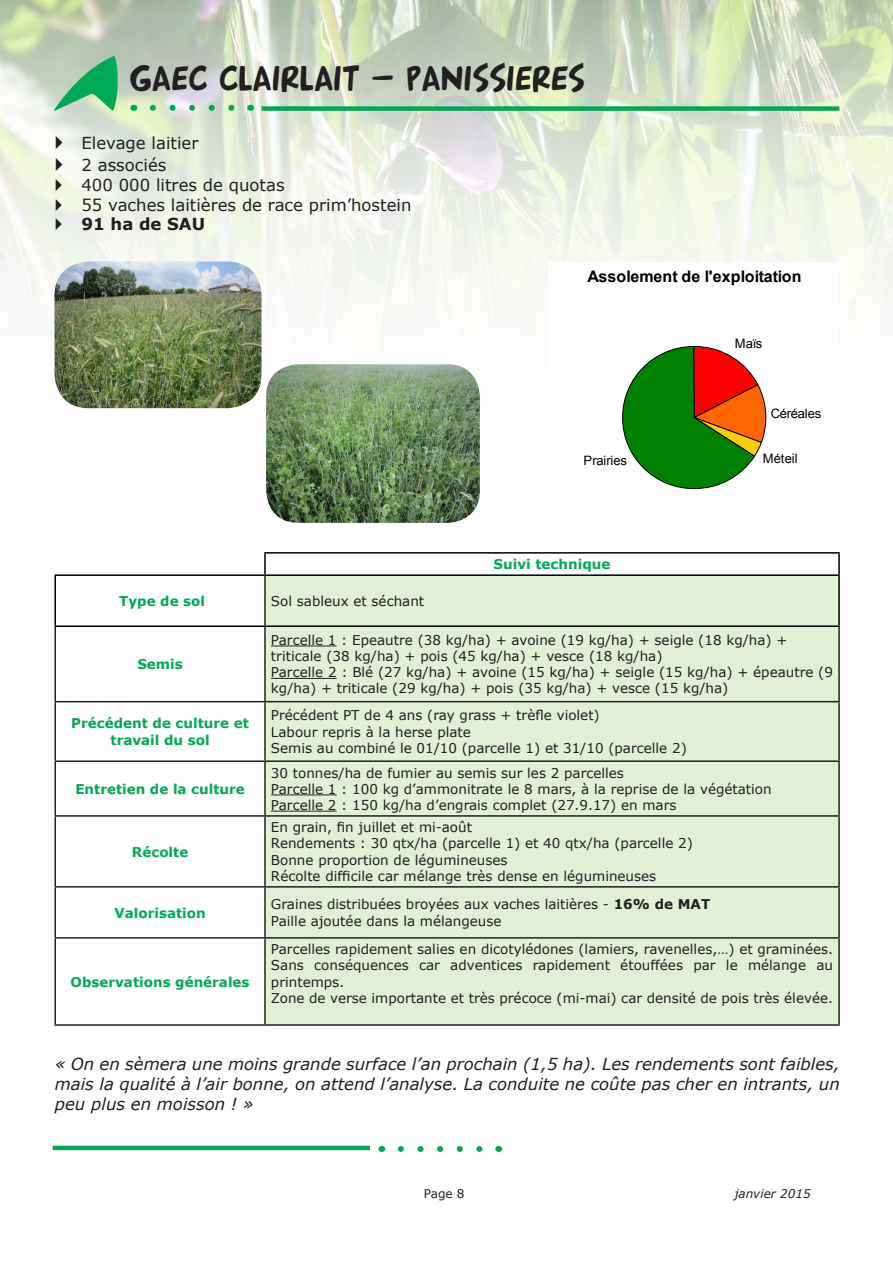
<style>
.page{position:relative;width:893px;height:1263px;background:#fff}
.page>*{position:absolute;margin:0;border:0;box-sizing:border-box;transform-origin:0 0}
.t1{font:34.5px "Arnold 21";color:#231f20}
.t2{font:italic 16.5px/19.8px "Verdana";color:#231f20;text-align:justify}
.t3{font:16.5px/21.6px "Verdana";color:#231f20}
.t4{font:700 16.5px "Verdana";color:#231f20}
.t5{font:700 15.9px "Arial";letter-spacing:.005em;color:#000}
.t6{font:13.5px/16.2px "Verdana";color:#231f20}
.t7{font:700 13.5px/16.2px "Verdana";color:#00a955;text-align:center}
.t8{font:12.9px "Arial";letter-spacing:-.02em;color:#000}
.t9{font:italic 12px "Verdana";color:#231f20}
.t10{font:12px "Verdana";color:#231f20}
.s1{font-weight:700}
</style>
<div class="page">
<img style="left:0;top:0;width:893px;height:409px">
<div style="left:261px;top:106px;width:578px;height:5px;background:#00a955"></div>
<svg style="left:54px;top:56px;width:64px;height:55px"></svg>
<hr style="left:53px;top:1146px;width:317px;height:4px;background:#00a955">
<svg style="left:401px;top:1146px;width:82px;height:6px"></svg>
<svg style="left:153px;top:105px;width:87px;height:6px"></svg>
<img style="left:54px;top:261px;width:207px;height:147px">
<img style="left:266px;top:364px;width:214px;height:159px">
<svg style="left:548px;top:262px;width:291px;height:228px"></svg>
<div style="left:266px;top:576px;width:572px;height:448px;background:#e1efd4"></div>
<hr style="left:838px;top:627px;width:2px;height:74px;background:#231f20">
<hr style="left:54px;top:701px;width:211px;height:1px;background:#231f20">
<hr style="left:265px;top:701px;width:575px;height:1px;background:#231f20">
<hr style="left:838px;top:702px;width:2px;height:58px;background:#231f20">
<hr style="left:54px;top:760px;width:211px;height:2px;background:#231f20">
<hr style="left:265px;top:760px;width:575px;height:2px;background:#231f20">
<hr style="left:838px;top:762px;width:2px;height:53px;background:#231f20">
<hr style="left:54px;top:815px;width:211px;height:2px;background:#231f20">
<hr style="left:265px;top:815px;width:575px;height:2px;background:#231f20">
<hr style="left:838px;top:817px;width:2px;height:69px;background:#231f20">
<hr style="left:54px;top:886px;width:211px;height:1px;background:#231f20">
<hr style="left:265px;top:886px;width:575px;height:1px;background:#231f20">
<hr style="left:838px;top:887px;width:2px;height:50px;background:#231f20">
<hr style="left:54px;top:937px;width:211px;height:2px;background:#231f20">
<hr style="left:265px;top:937px;width:575px;height:2px;background:#231f20">
<hr style="left:838px;top:939px;width:2px;height:85px;background:#231f20">
<hr style="left:265px;top:1024px;width:575px;height:2px;background:#231f20">
<hr style="left:264px;top:576px;width:2px;height:49px;background:#231f20">
<hr style="left:54px;top:627px;width:2px;height:74px;background:#231f20">
<hr style="left:264px;top:627px;width:2px;height:74px;background:#231f20">
<hr style="left:54px;top:702px;width:2px;height:58px;background:#231f20">
<hr style="left:264px;top:702px;width:2px;height:58px;background:#231f20">
<hr style="left:54px;top:762px;width:2px;height:53px;background:#231f20">
<hr style="left:264px;top:762px;width:2px;height:53px;background:#231f20">
<hr style="left:54px;top:817px;width:2px;height:69px;background:#231f20">
<hr style="left:264px;top:817px;width:2px;height:69px;background:#231f20">
<hr style="left:54px;top:887px;width:2px;height:50px;background:#231f20">
<hr style="left:264px;top:887px;width:2px;height:50px;background:#231f20">
<hr style="left:54px;top:939px;width:2px;height:85px;background:#231f20">
<hr style="left:264px;top:939px;width:2px;height:85px;background:#231f20">
<hr style="left:54px;top:1024px;width:211px;height:2px;background:#231f20">
<hr style="left:54px;top:574px;width:211px;height:2px;background:#000">
<hr style="left:54px;top:576px;width:2px;height:49px;background:#000">
<hr style="left:838px;top:576px;width:2px;height:49px;background:#000">
<hr style="left:54px;top:625px;width:211px;height:2px;background:#000">
<hr style="left:265px;top:625px;width:575px;height:2px;background:#000">
<hr style="left:264px;top:552px;width:576px;height:2px;background:#000">
<hr style="left:264px;top:554px;width:2px;height:20px;background:#000">
<hr style="left:838px;top:554px;width:2px;height:20px;background:#000">
<hr style="left:265px;top:574px;width:575px;height:2px;background:#000">
<hr style="left:271px;top:646px;width:66px;height:1px;background:#231f20">
<hr style="left:271px;top:678px;width:66px;height:1px;background:#231f20">
<hr style="left:271px;top:794px;width:66px;height:1px;background:#231f20">
<hr style="left:271px;top:811px;width:66px;height:1px;background:#231f20">
<svg style="left:56px;top:136px;width:7px;height:13px"></svg>
<svg style="left:56px;top:158px;width:7px;height:13px"></svg>
<svg style="left:56px;top:179px;width:6px;height:12px"></svg>
<svg style="left:56px;top:198px;width:6px;height:13px"></svg>
<svg style="left:56px;top:218px;width:6px;height:12px"></svg>
<h1 class="t1" style="left:131px;top:57px;width:457px">GAEC CLAIRLAIT - PANISSIERES</h1>
<p class="t3" style="left:81px;top:132px;width:118px">Elevage laitier<br>2 associés</p>
<p class="t3" style="left:81px;top:175px;width:331px;line-height:19.8px">400 000 litres de quotas<br>55 vaches laitières de race prim’hostein</p>
<p class="t4" style="left:81px;top:213px;width:125px">91 ha de SAU</p>
<p class="t7" style="left:119px;top:593px;width:87px">Type de sol</p>
<p class="t6" style="left:271px;top:593px;width:155px">Sol sableux et séchant</p>
<p class="t5" style="left:587px;top:266px;width:215px">Assolement de l'exploitation</p>
<p class="t8" style="left:735px;top:335px;width:29px">Maïs</p>
<p class="t8" style="left:771px;top:405px;width:52px">Céréales</p>
<p class="t8" style="left:583px;top:452px;width:45px">Prairies</p>
<p class="t8" style="left:763px;top:450px;width:36px">Méteil</p>
<p class="t7" style="left:494px;top:556px;width:118px">Suivi technique</p>
<p class="t7" style="left:137px;top:656px;width:47px">Semis</p>
<p class="t6" style="left:271px;top:632px;width:563px">Parcelle 1 : Epeautre (38 kg/ha) + avoine (19 kg/ha) + seigle (18 kg/ha) + triticale (38 kg/ha) + pois (45 kg/ha) + vesce (18 kg/ha)<br>Parcelle 2 : Blé (27 kg/ha) + avoine (15 kg/ha) + seigle (15 kg/ha) + épeautre (9 kg/ha) + triticale (29 kg/ha) + pois (35 kg/ha) + vesce (15 kg/ha)</p>
<p class="t7" style="left:71px;top:715px;width:179px">Précédent de culture et travail du sol</p>
<p class="t6" style="left:271px;top:707px;width:417px">Précédent PT de 4 ans (ray grass + trèfle violet)<br>Labour repris à la herse plate<br>Semis au combiné le 01/10 (parcelle 1) et 31/10 (parcelle 2)</p>
<p class="t7" style="left:75px;top:780px;width:171px">Entretien de la culture</p>
<p class="t6" style="left:271px;top:764px;width:502px">30 tonnes/ha de fumier au semis sur les 2 parcelles<br>Parcelle 1 : 100 kg d’ammonitrate le 8 mars, à la reprise de la végétation<br>Parcelle 2 : 150 kg/ha d’engrais complet (27.9.17) en mars</p>
<p class="t7" style="left:132px;top:843px;width:58px">Récolte</p>
<p class="t6" style="left:271px;top:819px;width:423px">En grain, fin juillet et mi-août<br>Rendements : 30 qtx/ha (parcelle 1) et 40 qtx/ha (parcelle 2)<br>Bonne proportion de légumineuses<br>Récolte difficile car mélange très dense en légumineuses</p>
<p class="t7" style="left:114px;top:904px;width:93px">Valorisation</p>
<p class="t6" style="left:271px;top:896px;width:441px">Graines distribuées broyées aux vaches laitières - <span class="s1">16% de MAT<br></span>Paille ajoutée dans la mélangeuse</p>
<p class="t7" style="left:71px;top:973px;width:180px">Observations générales</p>
<p class="t6" style="left:271px;top:941px;width:564px">Parcelles rapidement salies en dicotylédones (lamiers, ravenelles,…) et graminées.<br>Sans conséquences car adventices rapidement étouffées par le mélange au printemps.<br>Zone de verse importante et très précoce (mi-mai) car densité de pois très élevée.</p>
<p class="t2" style="left:55px;top:1054px;width:786px">« On en sèmera une moins grande surface l’an prochain (1,5 ha). Les rendements sont faibles, mais la qualité à l’air bonne, on attend l’analyse. La conduite ne coûte pas cher en intrants, un peu plus en moisson ! »</p>
<p class="t10" style="left:424px;top:1185px;width:42px">Page 8</p>
<p class="t9" style="left:734px;top:1185px;width:78px">janvier 2015</p>
</div>
